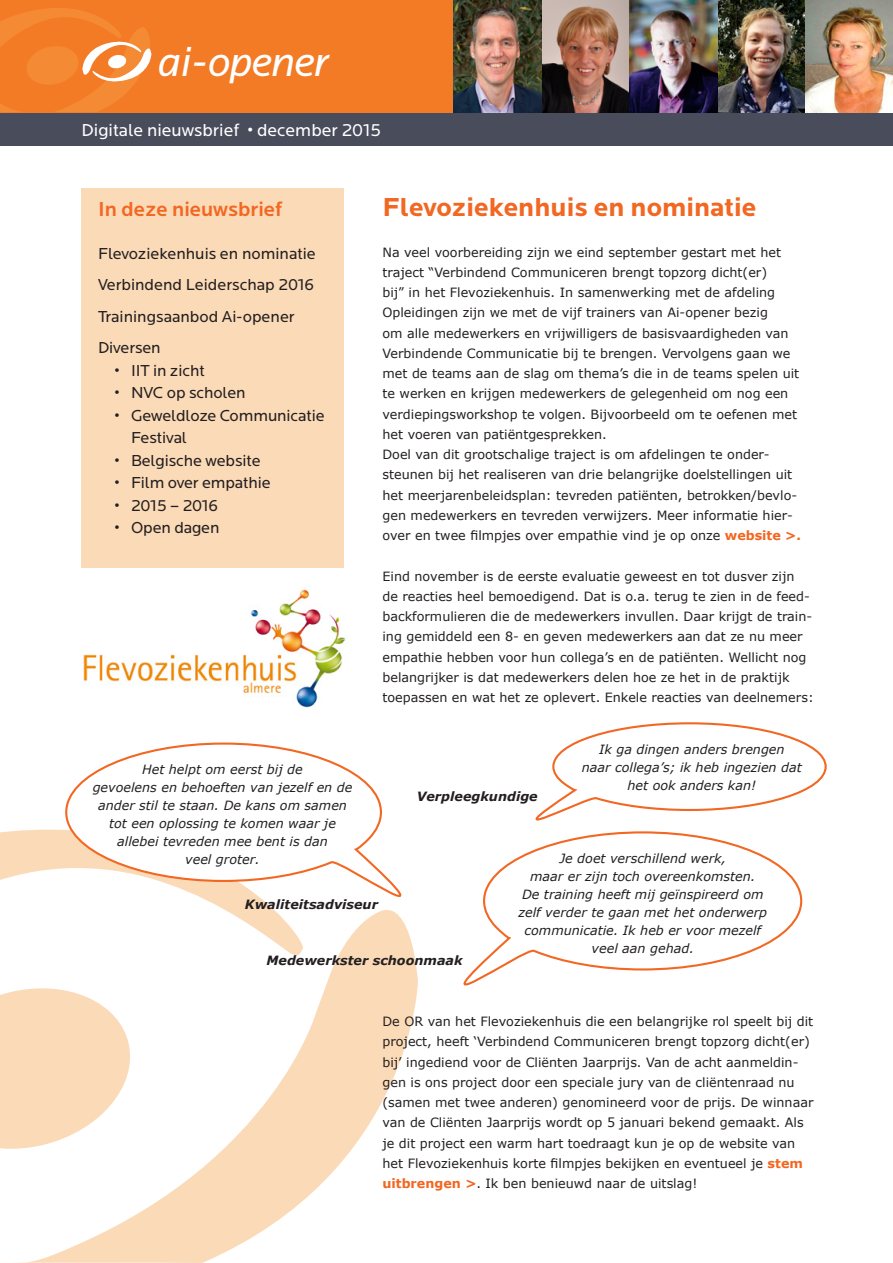
<style>
.page{position:relative;width:893px;height:1263px;background:#fff}
.page>*{position:absolute;margin:0;border:0;box-sizing:border-box;transform-origin:0 0}
.t1{font:italic 43.05px "Locator";letter-spacing:-.025em;color:#fff}
.Normaal{font:700 27px "Locator";color:#f26722}
.t2{font:500 21px "Locator";color:#f26722}
.t3{font:18px "Locator";color:#fff}
.t4{font:16.5px/22.5px "Locator";letter-spacing:-.005em;color:#231f20}
.t5{font:12.75px/20.2px "Verdana";color:#231f20}
.t6{font:italic 12.75px/18px "Verdana";color:#231f20;text-align:center}
.t7{font:italic 700 12.75px "Verdana";color:#231f20}
.s1{font-weight:700;color:#f36621}
</style>
<div class="page">
<div style="left:0;top:0;width:893px;height:113px;background:#f47b25"></div>
<svg style="left:0;top:8px;width:151px;height:104px"></svg>
<img style="left:453px;top:0;width:352px;height:113px">
<svg style="left:0;top:829px;width:64px;height:51px;fill:#fbdab7"></svg>
<svg style="left:15px;top:948px;width:394px;height:315px"></svg>
<svg style="left:0;top:978px;width:138px;height:180px"></svg>
<img style="left:805px;top:0;width:88px;height:113px">
<div style="left:0;top:113px;width:893px;height:33px;background:#494c5b"></div>
<div style="left:81px;top:188px;width:263px;height:380px;background:#fbdab7"></div>
<img style="left:83px;top:589px;width:263px;height:119px">
<svg style="left:535px;top:722px;width:292px;height:99px"></svg>
<svg style="left:64px;top:742px;width:336px;height:206px"></svg>
<svg style="left:400px;top:831px;width:403px;height:205px"></svg>
<p class="t1" style="left:158px;top:38px;width:173px">ai-opener</p>
<p class="t3" style="left:81px;top:121px;width:301px">Digitale nieuwsbrief • december 2015</p>
<p class="t2" style="left:98px;top:197px;width:186px">In deze nieuwsbrief</p>
<p class="t4" style="left:98px;top:242px;width:219px">Flevoziekenhuis en nominatie</p>
<p class="t4" style="left:98px;top:274px;width:218px">Verbindend Leiderschap 2016</p>
<p class="t4" style="left:98px;top:305px;width:198px">Trainingsaanbod Ai-opener</p>
<p class="t4" style="left:98px;top:337px;width:64px">Diversen</p>
<p class="t4" style="left:114px;top:359px;width:92px">• IIT in zicht</p>
<p class="t4" style="left:114px;top:382px;width:133px">• NVC op scholen</p>
<p class="t4" style="left:131px;top:404px;width:195px;text-indent:-16px">• Geweldloze Communicatie<br>Festival</p>
<p class="t4" style="left:114px;top:449px;width:148px">• Belgische website</p>
<p class="t4" style="left:114px;top:472px;width:158px">• Film over empathie</p>
<p class="t4" style="left:114px;top:494px;width:105px">• 2015 – 2016</p>
<p class="t4" style="left:114px;top:517px;width:107px">• Open dagen</p>
<p class="Normaal" style="left:382px;top:192px;width:376px">Flevoziekenhuis en nominatie</p>
<p class="t5" style="left:382px;top:241px;width:418px">Na veel voorbereiding zijn we eind september gestart met het traject “Verbindend Communiceren brengt topzorg dicht(er)<br>bij” in het Flevoziekenhuis. In samenwerking met de afdeling Opleidingen zijn we met de vijf trainers van Ai-opener bezig<br>om alle medewerkers en vrijwilligers de basisvaardigheden van Verbindende Communicatie bij te brengen. Vervolgens gaan we met de teams aan de slag om thema’s die in de teams spelen uit te werken en krijgen medewerkers de gelegenheid om nog een verdiepingsworkshop te volgen. Bijvoorbeeld om te oefenen met het voeren van patiëntgesprekken.</p>
<p class="t5" style="left:382px;top:444px;width:420px">Doel van dit grootschalige traject is om afdelingen te onder&shy;steunen bij het realiseren van drie belangrijke doelstellingen uit het meerjarenbeleidsplan: tevreden patiënten, betrokken/bevlo&shy;gen medewerkers en tevreden verwijzers. Meer informatie hier&shy;over en twee filmpjes over empathie vind je op onze <span class="s1">website &gt;.</span></p>
<p class="t5" style="left:382px;top:565px;width:433px">Eind november is de eerste evaluatie geweest en tot dusver zijn<br>de reacties heel bemoedigend. Dat is o.a. terug te zien in de feed&shy;backformulieren die de medewerkers invullen. Daar krijgt de train&shy;ing gemiddeld een 8- en geven medewerkers aan dat ze nu meer empathie hebben voor hun collega’s en de patiënten. Wellicht nog belangrijker is dat medewerkers delen hoe ze het in de praktijk toepassen en wat het ze oplevert. Enkele reacties van deelnemers:</p>
<p class="t6" style="left:582px;top:740px;width:221px">Ik ga dingen anders brengen<br>naar collega’s; ik heb ingezien dat het ook anders kan!</p>
<p class="t6" style="left:93px;top:760px;width:261px">Het helpt om eerst bij de<br>gevoelens en behoeften van jezelf en de ander stil te staan. De kans om samen tot een oplossing te komen waar je allebei tevreden mee bent is dan<br>veel groter.</p>
<p class="t7" style="left:417px;top:788px;width:123px">Verpleegkundige</p>
<p class="t6" style="left:518px;top:849px;width:250px">Je doet verschillend werk,<br>maar er zijn toch overeenkomsten.<br>De training heeft mij geïnspireerd om zelf verder te gaan met het onderwerp communicatie. Ik heb er voor mezelf veel aan gehad.</p>
<p class="t7" style="left:245px;top:896px;width:135px">Kwaliteitsadviseur</p>
<p class="t7" style="left:266px;top:952px;width:198px">Medewerkster schoonmaak</p>
<p class="t5" style="left:382px;top:1011px;width:432px">De OR van het Flevoziekenhuis die een belangrijke rol speelt bij dit project, heeft ‘Verbindend Communiceren brengt topzorg dicht(er) bij’ ingediend voor de Cliënten Jaarprijs. Van de acht aanmeldin&shy;gen is ons project door een speciale jury van de cliëntenraad nu (samen met twee anderen) genomineerd voor de prijs. De winnaar van de Cliënten Jaarprijs wordt op 5 januari bekend gemaakt. Als je dit project een warm hart toedraagt kun je op de website van het Flevoziekenhuis korte filmpjes bekijken en eventueel je <span class="s1">stem uitbrengen &gt;</span>. Ik ben benieuwd naar de uitslag!</p>
</div>
